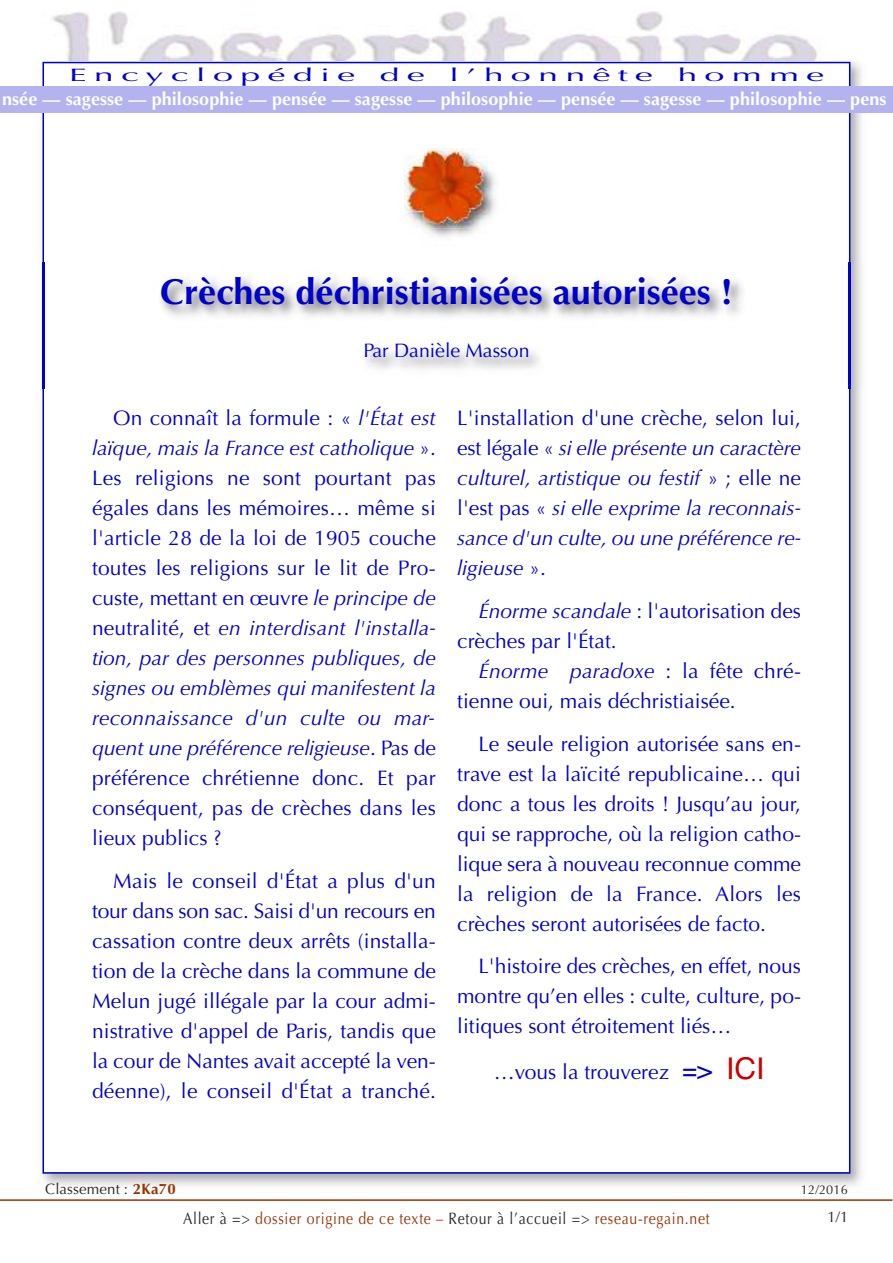
<style>
.page{position:relative;width:893px;height:1263px;background:#fff}
.page>*{position:absolute;margin:0;border:0;box-sizing:border-box;transform-origin:0 0}
.t1{font:700 36px "Optima";color:#00c}
.t2{font:21px/30px "Optima";color:#00c;text-align:justify}
.t3{font:italic 21px/30px "Optima";letter-spacing:-.01em;color:#00c;text-align:justify}
.t4{font:19.5px "Optima";color:#00c}
.t5{font:700 18px "Optima";letter-spacing:.005em;color:#fff}
.t6{font:18px "Optima";letter-spacing:.2em;color:#00c;scale:2 1}
.t7{font:16.5px "Optima";letter-spacing:.05em;color:#930;scale:.85 1}
.t8{font:15px "Optima";letter-spacing:.01em;color:#272526}
.t9{font:12.75px "Optima";letter-spacing:.01em;color:#272526}
.s1{font-style:italic}
.s2{font-style:normal}
.s3{font-family:"Helvetica";font-size:25.5px}
.s4{font-family:"Helvetica";font-size:30px;color:#c00}
.s5{font-weight:700;color:#930}
.s6{color:#272526}
.s7{color:#c00}
</style>
<div class="page">
<img style="left:36px;top:60px;width:834px;height:1126px">
<div style="left:44px;top:63px;width:805px;height:1109px;background:#fff"></div>
<div style="left:1px;top:86px;width:892px;height:26px;background:#b3b3f0"></div>
<img style="left:52px;top:11px;width:765px;height:49px">
<img style="left:423px;top:170px;width:72px;height:67px">
<img style="left:404px;top:148px;width:84px;height:80px">
<hr style="left:0;top:1199px;width:892px;height:2px;background:#930">
<img style="left:38px;top:262px;width:830px;height:126px">
<img style="left:43px;top:262px;width:1px;height:126px">
<p class="t6" style="left:69px;top:65px;width:145px">Encyclopédie</p>
<p class="t6" style="left:380px;top:65px;width:24px">de</p>
<p class="t6" style="left:449px;top:65px;width:103px">l’honnête</p>
<p class="t6" style="left:677px;top:65px;width:75px">homme</p>
<p class="t5" style="left:2px;top:88px;width:886px">nsée — sagesse — philosophie — pensée — sagesse — philosophie — pensée — sagesse — philosophie — pens</p>
<h1 class="t1" style="left:160px;top:270px;width:574px">Crèches déchristianisées autorisées !</h1>
<p class="t4" style="left:363px;top:339px;width:168px">Par Danièle Masson</p>
<p class="t2" style="left:92px;top:403px;width:345px;text-indent:21px">On connaît la formule : « <span class="s1">l'État est laïque, mais la France est catholique</span> ».<br>Les religions ne sont pourtant pas égales dans les mémoires… même si l'article 28 de la loi de 1905 couche toutes les religions sur le lit de Pro&shy;custe, mettant en œuvre <span class="s1">le principe de </span>neutralité, et <span class="s1">en interdisant l'installa&shy;tion, par des personnes publiques, de signes ou emblèmes qui manifestent la reconnaissance d'un culte ou mar&shy;quent une préférence religieuse</span>. Pas de préférence chrétienne donc. Et par conséquent, pas de crèches dans les lieux publics ?</p>
<p class="t2" style="left:92px;top:866px;width:345px;text-indent:21px">Mais le conseil d'État a plus d'un tour dans son sac. Saisi d'un recours en cassation contre deux arrêts (installa&shy;tion de la crèche dans la commune de Melun jugé illégale par la cour admi&shy;nistrative d'appel de Paris, tandis que la cour de Nantes avait accepté la ven&shy;déenne), le conseil d'État a tranché.</p>
<p class="t3" style="left:457px;top:403px;width:345px"><span class="s2">L'installation d'une crèche, selon lui, est légale «</span> si elle présente un caractère culturel, artistique ou festif <span class="s2">» ; elle ne l'est pas «</span> si elle exprime la reconnais&shy;sance d'un culte, ou une préférence re&shy;ligieuse <span class="s2">».</span></p>
<p class="t2" style="left:457px;top:596px;width:345px;text-indent:21px"><span class="s1">Énorme scandale</span> : l'autorisation des crèches par l'État.</p>
<p class="t2" style="left:457px;top:656px;width:345px;text-indent:21px"><span class="s1">Énorme paradoxe</span> : la fête chré&shy;tienne oui, mais déchristiaisée.</p>
<p class="t2" style="left:457px;top:729px;width:345px;text-indent:21px">Le seule religion autorisée sans en&shy;trave est la laïcité republicaine… qui donc a tous les droits ! Jusqu’au jour, qui se rapproche, où la religion catho&shy;lique sera à nouveau reconnue comme la religion de la France. Alors les crèches seront autorisées de facto.</p>
<p class="t2" style="left:457px;top:951px;width:345px;text-indent:21px">L'histoire des crèches, en effet, nous montre qu’en elles : culte, culture, po&shy;litiques sont étroitement liés…</p>
<p class="t2" style="left:494px;top:1057px;width:272px">…vous la trouverez <span class="s3">=&gt;</span> <span class="s4">ICI</span></p>
<p class="t8" style="left:45px;top:1180px;width:132px">Classement : <span class="s5">2Ka70</span></p>
<p class="t9" style="left:801px;top:1182px;width:48px">12/2016</p>
<p class="t7" style="left:183px;top:1209px;width:621px"><span class="s6">Aller à =&gt;</span> dossier origine de ce texte <span class="s7">–</span> <span class="s6">Retour à l’accueil =&gt;</span> reseau-regain.net</p>
<p class="t8" style="left:827px;top:1208px;width:22px">1/1</p>
</div>
